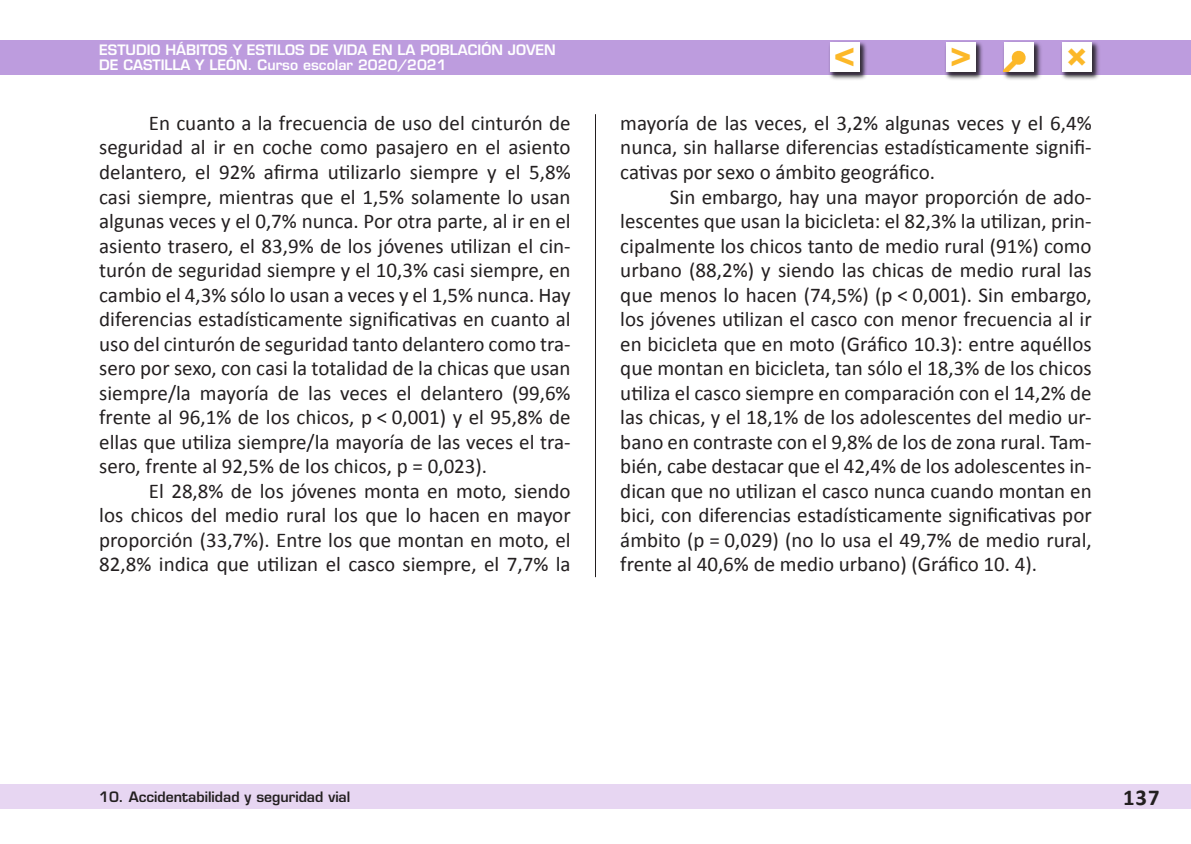
<style>
.page{position:relative;width:1191px;height:844px;background:#fff}
.page>*{position:absolute;margin:0;border:0;box-sizing:border-box;transform-origin:0 0}
.t1{font:35.7px "Eurostile LT Std Bold Ex 2";color:#fcb828}
.t2{font:700 22.75px "Calibri";color:#231f20}
.Texto{font:21px/24.5px "Calibri";color:#231f20;text-align:justify}
.TextoN{font:21px/24.5px "Calibri";color:#231f20;text-align:justify}
.t3{font:600 14px/15.4px "Eurostile LT Std";color:#fff}
.t4{font:600 14px "Eurostile LT Std";color:#231f20}
.s1{font-size:30.97px;color:#13bab3}
</style>
<div class="page">
<div style="left:0;top:784px;width:1191px;height:25px;background:#e7d6f2"></div>
<div style="left:0;top:40px;width:1191px;height:34px;background:#bd9cde"></div>
<div style="left:827px;top:40px;width:41px;height:41px;background:#231f20;opacity:.75"></div>
<div style="left:829px;top:42px;width:30px;height:30px;background:#fff"></div>
<div style="left:944px;top:40px;width:40px;height:41px;background:#231f20;opacity:.75"></div>
<div style="left:945px;top:42px;width:30px;height:30px;background:#fff"></div>
<div style="left:1060px;top:40px;width:40px;height:41px;background:#231f20;opacity:.75"></div>
<div style="left:1062px;top:42px;width:29px;height:30px;background:#fff"></div>
<div style="left:1002px;top:40px;width:40px;height:41px;background:#231f20;opacity:.75"></div>
<div style="left:1004px;top:42px;width:29px;height:30px;background:#fff"></div>
<hr style="left:595px;top:114px;width:1px;height:463px;background:#231f20">
<svg style="left:1002px;top:48px;width:26px;height:27px"></svg>
<p class="t3" style="left:99px;top:42px;width:458px">ESTUDIO HÁBITOS Y ESTILOS DE VIDA EN LA POBLACIÓN JOVEN<br>DE CASTILLA Y LEÓN. Curso escolar 2020/2021</p>
<h1 class="t1" style="left:834px;top:28px;width:23px">&lt;</h1>
<h1 class="t1" style="left:950px;top:28px;width:23px">&gt;</h1>
<h1 class="t1" style="left:1066px;top:28px;width:23px">×<span class="s1">i</span></h1>
<p class="Texto" style="left:99px;top:110px;width:473px;text-indent:50px">En cuanto a la frecuencia de uso del cinturón de seguridad al ir en coche como pasajero en el asiento delantero, el 92% afirma utilizarlo siempre y el 5,8% casi siempre, mientras que el 1,5% solamente lo usan algunas veces y el 0,7% nunca. Por otra parte, al ir en el asiento trasero, el 83,9% de los jóvenes utilizan el cin&shy;turón de seguridad siempre y el 10,3% casi siempre, en cambio el 4,3% sólo lo usan a veces y el 1,5% nunca. Hay diferencias estadísticamente significativas en cuanto al uso del cinturón de seguridad tanto delantero como tra&shy;sero por sexo, con casi la totalidad de la chicas que usan siempre/la mayoría de las veces el delantero (99,6% frente al 96,1% de los chicos, p &lt; 0,001) y el 95,8% de ellas que utiliza siempre/la mayoría de las veces el tra&shy;sero, frente al 92,5% de los chicos, p = 0,023).</p>
<p class="Texto" style="left:99px;top:477px;width:473px;text-indent:50px">El 28,8% de los jóvenes monta en moto, siendo los chicos del medio rural los que lo hacen en mayor proporción (33,7%). Entre los que montan en moto, el 82,8% indica que utilizan el casco siempre, el 7,7% la</p>
<p class="Texto" style="left:620px;top:110px;width:473px">mayoría de las veces, el 3,2% algunas veces y el 6,4% nunca, sin hallarse diferencias estadísticamente signifi&shy;cativas por sexo o ámbito geográfico.</p>
<p class="TextoN" style="left:620px;top:183px;width:473px;text-indent:50px">Sin embargo, hay una mayor proporción de ado&shy;lescentes que usan la bicicleta: el 82,3% la utilizan, prin&shy;cipalmente los chicos tanto de medio rural (91%) como urbano (88,2%) y siendo las chicas de medio rural las que menos lo hacen (74,5%) (p &lt; 0,001). Sin embargo, los jóvenes utilizan el casco con menor frecuencia al ir en bicicleta que en moto (Gráfico 10.3): entre aquéllos que montan en bicicleta, tan sólo el 18,3% de los chicos utiliza el casco siempre en comparación con el 14,2% de las chicas, y el 18,1% de los adolescentes del medio ur&shy;bano en contraste con el 9,8% de los de zona rural. Tam&shy;bién, cabe destacar que el 42,4% de los adolescentes in&shy;dican que no utilizan el casco nunca cuando montan en bici, con diferencias estadísticamente significativas por ámbito (p = 0,029) (no lo usa el 49,7% de medio rural, frente al 40,6% de medio urbano) (Gráfico 10. 4).</p>
<p class="t4" style="left:99px;top:788px;width:253px">10. Accidentabilidad y seguridad vial</p>
<p class="t2" style="left:1123px;top:783px;width:38px">137</p>
</div>
